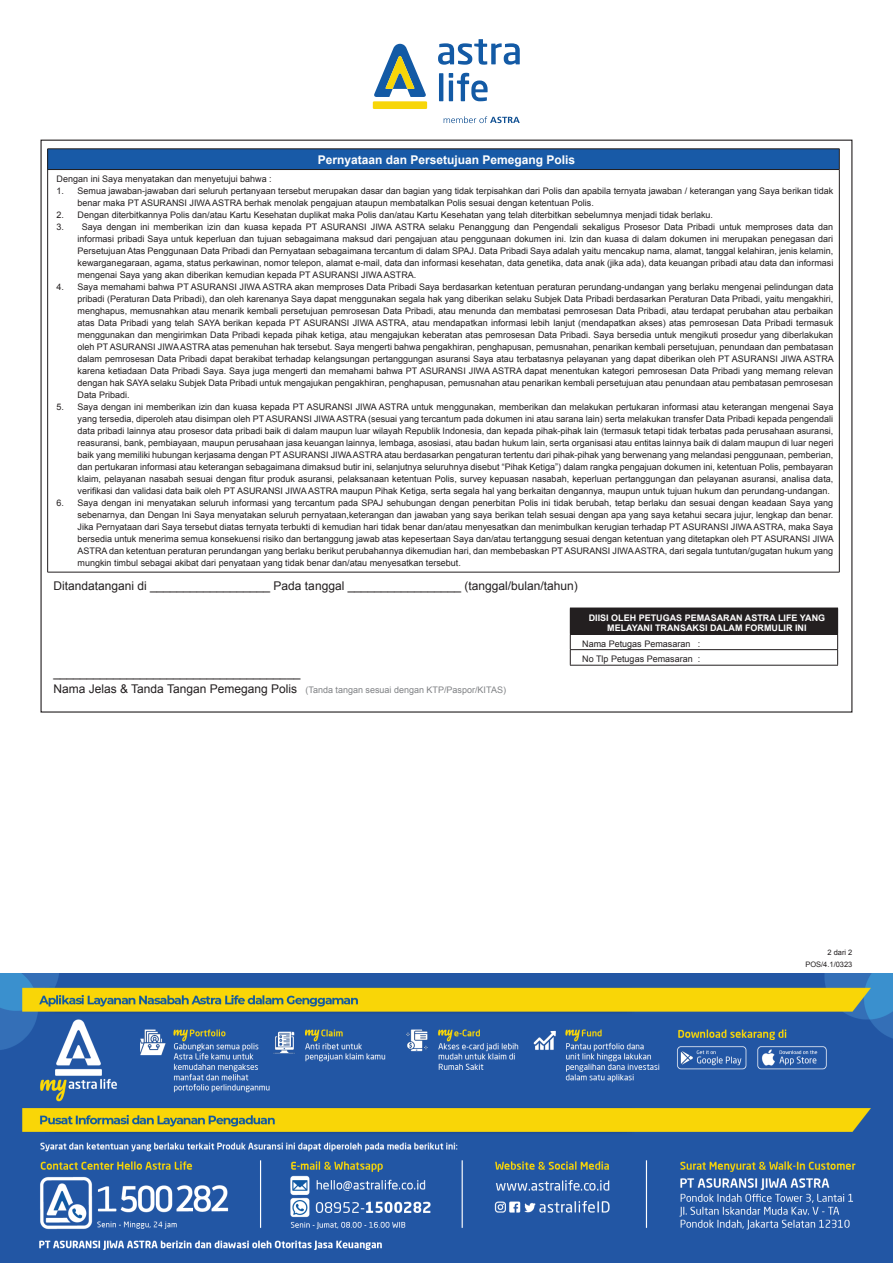
<style>
.page{position:relative;width:893px;height:1263px;background:#fff}
.page>*{position:absolute;margin:0;border:0;box-sizing:border-box;transform-origin:0 0}
.t1{font:12px "Arial";color:#231f20}
.t2{font:700 12px "Arial";color:#fff}
.t3{font:9px/12px "Arial";color:#231f20;text-align:justify}
.t4{font:9px "Arial";color:#808285}
.t5{font:700 9px/10.5px "Arial";color:#fff;text-align:center}
.t6{font:7.5px/12px "Arial";color:#231f20;text-align:right}
.s1{font-size:12px;color:#231f20}
</style>
<div class="page">
<div style="left:373px;top:101px;width:54px;height:8px;background:#f7d609"></div>
<svg style="left:374px;top:44px;width:52px;height:53px"></svg>
<svg style="left:438px;top:39px;width:82px;height:26px"></svg>
<svg style="left:439px;top:73px;width:4px;height:28px"></svg>
<svg style="left:449px;top:73px;width:39px;height:28px"></svg>
<svg style="left:444px;top:116px;width:76px;height:7px"></svg>
<img style="left:0;top:973px;width:893px;height:290px">
<div style="left:48px;top:149px;width:791px;height:21px;background:#185aa7"></div>
<hr style="left:47px;top:149px;width:792px;height:1px;background:#231f20">
<svg style="left:47px;top:149px;width:1px;height:20px"></svg>
<svg style="left:839px;top:149px;width:1px;height:20px"></svg>
<hr style="left:47px;top:169px;width:792px;height:1px;background:#231f20">
<hr style="left:47px;top:170px;width:1px;height:402px;background:#231f20">
<hr style="left:839px;top:170px;width:1px;height:402px;background:#231f20">
<hr style="left:47px;top:572px;width:792px;height:1px;background:#231f20">
<div style="left:570px;top:608px;width:268px;height:26px;background:#231f20"></div>
<hr style="left:570px;top:634px;width:268px;height:1px;background:#231f20">
<hr style="left:570px;top:649px;width:268px;height:1px;background:#231f20">
<svg style="left:570px;top:635px;width:1px;height:30px"></svg>
<svg style="left:837px;top:635px;width:1px;height:30px"></svg>
<hr style="left:570px;top:665px;width:268px;height:1px;background:#231f20">
<h1 class="t2" style="left:318px;top:151px;width:259px">Pernyataan dan Persetujuan Pemegang Polis</h1>
<p class="t3" style="left:57px;top:173px;width:217px">Dengan ini Saya menyatakan dan menyetujui bahwa :</p>
<p class="t3" style="left:78px;top:185px;width:757px;text-indent:-21px">1. Semua jawaban-jawaban dari seluruh pertanyaan tersebut merupakan dasar dan bagian yang tidak terpisahkan dari Polis dan apabila ternyata jawaban / keterangan yang Saya berikan tidak benar maka PT ASURANSI JIWA ASTRA berhak menolak pengajuan ataupun membatalkan Polis sesuai dengan ketentuan Polis.</p>
<p class="t3" style="left:57px;top:209px;width:658px">2. Dengan diterbitkannya Polis dan/atau Kartu Kesehatan duplikat maka Polis dan/atau Kartu Kesehatan yang telah diterbitkan sebelumnya menjadi tidak berlaku.</p>
<p class="t3" style="left:78px;top:221px;width:757px;text-indent:-21px">3. Saya dengan ini memberikan izin dan kuasa kepada PT ASURANSI JIWA ASTRA selaku Penanggung dan Pengendali sekaligus Prosesor Data Pribadi untuk memproses data dan informasi pribadi Saya untuk keperluan dan tujuan sebagaimana maksud dari pengajuan atau penggunaan dokumen ini. Izin dan kuasa di dalam dokumen ini merupakan penegasan dari Persetujuan Atas Penggunaan Data Pribadi dan Pernyataan sebagaimana tercantum di dalam SPAJ. Data Pribadi Saya adalah yaitu mencakup nama, alamat, tanggal kelahiran, jenis kelamin, kewarganegaraan, agama, status perkawinan, nomor telepon, alamat e-mail, data dan informasi kesehatan, data genetika, data anak (jika ada), data keuangan pribadi atau data dan informasi mengenai Saya yang akan diberikan kemudian kepada PT ASURANSI JIWA ASTRA.</p>
<p class="t3" style="left:78px;top:281px;width:758px;text-indent:-21px">4. Saya memahami bahwa PT ASURANSI JIWA ASTRA akan memproses Data Pribadi Saya berdasarkan ketentuan peraturan perundang-undangan yang berlaku mengenai pelindungan data pribadi (Peraturan Data Pribadi), dan oleh karenanya Saya dapat menggunakan segala hak yang diberikan selaku Subjek Data Pribadi berdasarkan Peraturan Data Pribadi, yaitu mengakhiri, menghapus, memusnahkan atau menarik kembali persetujuan pemrosesan Data Pribadi, atau menunda dan membatasi pemrosesan Data Pribadi, atau terdapat perubahan atau perbaikan atas Data Pribadi yang telah SAYA berikan kepada PT ASURANSI JIWA ASTRA, atau mendapatkan informasi lebih lanjut (mendapatkan akses) atas pemrosesan Data Pribadi termasuk menggunakan dan mengirimkan Data Pribadi kepada pihak ketiga, atau mengajukan keberatan atas pemrosesan Data Pribadi. Saya bersedia untuk mengikuti prosedur yang diberlakukan oleh PT ASURANSI JIWA ASTRA atas pemenuhan hak tersebut. Saya mengerti bahwa pengakhiran, penghapusan, pemusnahan, penarikan kembali persetujuan, penundaan dan pembatasan dalam pemrosesan Data Pribadi dapat berakibat terhadap kelangsungan pertanggungan asuransi Saya atau terbatasnya pelayanan yang dapat diberikan oleh PT ASURANSI JIWA ASTRA karena ketiadaan Data Pribadi Saya. Saya juga mengerti dan memahami bahwa PT ASURANSI JIWA ASTRA dapat menentukan kategori pemrosesan Data Pribadi yang memang relevan dengan hak SAYA selaku Subjek Data Pribadi untuk mengajukan pengakhiran, penghapusan, pemusnahan atau penarikan kembali persetujuan atau penundaan atau pembatasan pemrosesan Data Pribadi.</p>
<p class="t3" style="left:78px;top:401px;width:757px;text-indent:-21px">5. Saya dengan ini memberikan izin dan kuasa kepada PT ASURANSI JIWA ASTRA untuk menggunakan, memberikan dan melakukan pertukaran informasi atau keterangan mengenai Saya yang tersedia, diperoleh atau disimpan oleh PT ASURANSI JIWA ASTRA (sesuai yang tercantum pada dokumen ini atau sarana lain) serta melakukan transfer Data Pribadi kepada pengendali data pribadi lainnya atau prosesor data pribadi baik di dalam maupun luar wilayah Republik Indonesia, dan kepada pihak-pihak lain (termasuk tetapi tidak terbatas pada perusahaan asuransi, reasuransi, bank, pembiayaan, maupun perusahaan jasa keuangan lainnya, lembaga, asosiasi, atau badan hukum lain, serta organisasi atau entitas lainnya baik di dalam maupun di luar negeri baik yang memiliki hubungan kerjasama dengan PT ASURANSI JIWA ASTRA atau berdasarkan pengaturan tertentu dari pihak-pihak yang berwenang yang melandasi penggunaan, pemberian, dan pertukaran informasi atau keterangan sebagaimana dimaksud butir ini, selanjutnya seluruhnya disebut “Pihak Ketiga”) dalam rangka pengajuan dokumen ini, ketentuan Polis, pembayaran klaim, pelayanan nasabah sesuai dengan fitur produk asuransi, pelaksanaan ketentuan Polis, survey kepuasan nasabah, keperluan pertanggungan dan pelayanan asuransi, analisa data, verifikasi dan validasi data baik oleh PT ASURANSI JIWA ASTRA maupun Pihak Ketiga, serta segala hal yang berkaitan dengannya, maupun untuk tujuan hukum dan perundang-undangan.</p>
<p class="t3" style="left:78px;top:497px;width:758px;text-indent:-21px">6. Saya dengan ini menyatakan seluruh informasi yang tercantum pada SPAJ sehubungan dengan penerbitan Polis ini tidak berubah, tetap berlaku dan sesuai dengan keadaan Saya yang sebenarnya, dan Dengan Ini Saya menyatakan seluruh pernyataan,keterangan dan jawaban yang saya berikan telah sesuai dengan apa yang saya ketahui secara jujur, lengkap dan benar.<br>Jika Pernyataan dari Saya tersebut diatas ternyata terbukti di kemudian hari tidak benar dan/atau menyesatkan dan menimbulkan kerugian terhadap PT ASURANSI JIWA ASTRA, maka Saya bersedia untuk menerima semua konsekuensi risiko dan bertanggung jawab atas kepesertaan Saya dan/atau tertanggung sesuai dengan ketentuan yang ditetapkan oleh PT ASURANSI JIWA ASTRA dan ketentuan peraturan perundangan yang berlaku berikut perubahannya dikemudian hari, dan membebaskan PT ASURANSI JIWA ASTRA, dari segala tuntutan/gugatan hukum yang mungkin timbul sebagai akibat dari penyataan yang tidak benar dan/atau menyesatkan tersebut.</p>
<h1 class="t1" style="left:53px;top:577px;width:526px">Ditandatangani di __________________ Pada tanggal _________________ (tanggal/bulan/tahun)</h1>
<h1 class="t1" style="left:53px;top:664px;width:248px">_____________________________________</h1>
<p class="t4" style="left:53px;top:684px;width:454px"><span class="s1">Nama Jelas &amp; Tanda Tangan Pemegang Polis</span> (Tanda tangan sesuai dengan KTP/Paspor/KITAS)</p>
<p class="t5" style="left:589px;top:612px;width:238px">DIISI OLEH PETUGAS PEMASARAN ASTRA LIFE YANG<br>MELAYANI TRANSAKSI DALAM FORMULIR INI</p>
<p class="t3" style="left:582px;top:636px;width:120px;line-height:15.6px">Nama Petugas Pemasaran :<br>No Tlp Petugas Pemasaran :</p>
<p class="t6" style="left:805px;top:946px;width:49px">2 dari 2<br>POS/4.1/0323</p>
</div>
